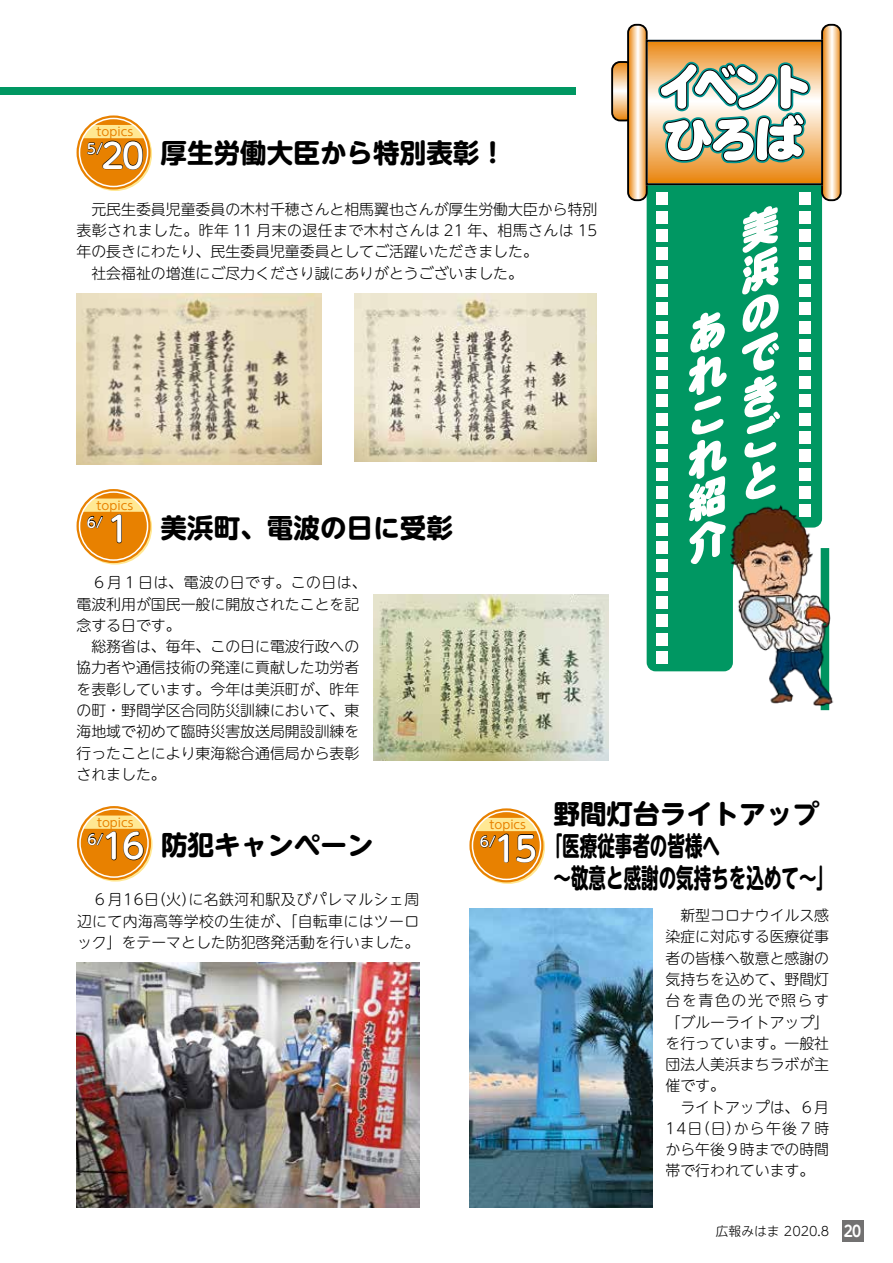
<style>
.page{position:relative;width:893px;height:1263px;background:#fff}
.page>*{position:absolute;margin:0;border:0;box-sizing:border-box;transform-origin:0 0}
.t1{font:500 34.05px "UD Shin M Go Pro";color:#fff}
.t2{font:700 26.55px "UD Shin M Go Pro";color:#000}
.t3{font:700 26.55px "UD Shin M Go Pro";color:#000;scale:.66 1}
.t4{font:300 14.85px/21.3px "UD Shin M Go Pr 6 N";color:#000}
.t5{font:500 13.8px "UD Shin M Go Pro";color:#fff}
.t6{font:300 12.75px "UD Shin M Go Pr 6 N";color:#000}
.t7{font:11.7px "UD Shin M Go Pro";color:#e88100}
.s1{font-weight:500;font-size:34.05px;color:#fff}
.s2{font-family:"UD Shin M Go Pro De";font-weight:700;font-size:15.3px;color:#fff}
</style>
<div class="page">
<div style="left:842px;top:1220px;width:21px;height:22px;background:#727171"></div>
<img style="left:77px;top:293px;width:245px;height:171px">
<img style="left:355px;top:293px;width:242px;height:169px">
<div style="left:78px;top:117px;width:74px;height:74px;border:6px solid #ffe893;border-radius:50%"></div>
<div style="left:80px;top:118px;width:68px;height:68px;background:#e88100;border-radius:50%"></div>
<div style="left:77px;top:115px;width:74px;height:74px;border:6px solid #e88100;border-radius:50%"></div>
<div style="left:79px;top:118px;width:69px;height:69px;border:2px solid #fff;border-radius:50%"></div>
<svg style="left:83px;top:125px;width:62px;height:45px"></svg>
<div style="left:0;top:88px;width:576px;height:7px;background:#009762"></div>
<div style="left:611px;top:61px;width:23px;height:60px;border:2px solid #000;border-radius:8px"></div>
<div style="left:647px;top:185px;width:175px;height:486px;background:#009762"></div>
<div style="left:656px;top:193px;width:12px;height:12px;background:#fff"></div>
<div style="left:656px;top:211px;width:12px;height:12px;background:#fff"></div>
<div style="left:656px;top:230px;width:12px;height:12px;background:#fff"></div>
<div style="left:656px;top:248px;width:12px;height:12px;background:#fff"></div>
<div style="left:656px;top:266px;width:12px;height:12px;background:#fff"></div>
<div style="left:656px;top:285px;width:12px;height:12px;background:#fff"></div>
<div style="left:656px;top:303px;width:12px;height:12px;background:#fff"></div>
<div style="left:656px;top:321px;width:12px;height:12px;background:#fff"></div>
<div style="left:656px;top:340px;width:12px;height:12px;background:#fff"></div>
<div style="left:656px;top:358px;width:12px;height:12px;background:#fff"></div>
<div style="left:656px;top:376px;width:12px;height:12px;background:#fff"></div>
<div style="left:656px;top:395px;width:12px;height:12px;background:#fff"></div>
<div style="left:656px;top:413px;width:12px;height:12px;background:#fff"></div>
<div style="left:656px;top:431px;width:12px;height:12px;background:#fff"></div>
<div style="left:656px;top:450px;width:12px;height:12px;background:#fff"></div>
<div style="left:656px;top:468px;width:12px;height:12px;background:#fff"></div>
<div style="left:656px;top:486px;width:12px;height:12px;background:#fff"></div>
<div style="left:656px;top:505px;width:12px;height:12px;background:#fff"></div>
<div style="left:656px;top:523px;width:12px;height:12px;background:#fff"></div>
<div style="left:656px;top:541px;width:12px;height:12px;background:#fff"></div>
<div style="left:656px;top:560px;width:12px;height:12px;background:#fff"></div>
<div style="left:656px;top:578px;width:12px;height:12px;background:#fff"></div>
<div style="left:656px;top:596px;width:12px;height:12px;background:#fff"></div>
<div style="left:656px;top:615px;width:12px;height:12px;background:#fff"></div>
<div style="left:656px;top:633px;width:12px;height:12px;background:#fff"></div>
<div style="left:656px;top:651px;width:12px;height:12px;background:#fff"></div>
<div style="left:799px;top:193px;width:12px;height:12px;background:#fff"></div>
<div style="left:799px;top:211px;width:12px;height:12px;background:#fff"></div>
<div style="left:799px;top:230px;width:12px;height:12px;background:#fff"></div>
<div style="left:799px;top:248px;width:12px;height:12px;background:#fff"></div>
<div style="left:799px;top:266px;width:12px;height:12px;background:#fff"></div>
<div style="left:799px;top:285px;width:12px;height:12px;background:#fff"></div>
<div style="left:799px;top:303px;width:12px;height:12px;background:#fff"></div>
<div style="left:799px;top:321px;width:12px;height:12px;background:#fff"></div>
<div style="left:799px;top:340px;width:12px;height:12px;background:#fff"></div>
<div style="left:799px;top:358px;width:12px;height:12px;background:#fff"></div>
<div style="left:799px;top:376px;width:12px;height:12px;background:#fff"></div>
<div style="left:799px;top:395px;width:12px;height:12px;background:#fff"></div>
<div style="left:799px;top:413px;width:12px;height:12px;background:#fff"></div>
<div style="left:799px;top:431px;width:12px;height:12px;background:#fff"></div>
<div style="left:799px;top:450px;width:12px;height:12px;background:#fff"></div>
<div style="left:799px;top:468px;width:12px;height:12px;background:#fff"></div>
<div style="left:799px;top:486px;width:12px;height:12px;background:#fff"></div>
<svg style="left:742px;top:206px;width:38px;height:293px"></svg>
<svg style="left:689px;top:312px;width:38px;height:252px"></svg>
<svg style="left:822px;top:27px;width:17px;height:173px"></svg>
<div style="left:821px;top:24px;width:21px;height:177px;border:2px solid #000;border-radius:8px"></div>
<svg style="left:612px;top:27px;width:35px;height:173px"></svg>
<div style="left:627px;top:24px;width:21px;height:177px;border:2px solid #000;border-radius:8px"></div>
<svg style="left:649px;top:43px;width:171px;height:139px"></svg>
<div style="left:646px;top:40px;width:177px;height:145px;border:2px solid #000"></div>
<svg style="left:654px;top:58px;width:160px;height:108px"></svg>
<img style="left:716px;top:500px;width:118px;height:211px">
<img style="left:374px;top:595px;width:235px;height:165px">
<div style="left:78px;top:490px;width:74px;height:75px;border:6px solid #ffe893;border-radius:50%"></div>
<div style="left:80px;top:492px;width:68px;height:68px;background:#e88100;border-radius:50%"></div>
<div style="left:77px;top:489px;width:74px;height:74px;border:6px solid #e88100;border-radius:50%"></div>
<div style="left:79px;top:491px;width:69px;height:70px;border:2px solid #fff;border-radius:50%"></div>
<svg style="left:83px;top:498px;width:62px;height:46px"></svg>
<div style="left:79px;top:807px;width:74px;height:74px;border:6px solid #ffe893;border-radius:50%"></div>
<div style="left:80px;top:809px;width:68px;height:68px;background:#e88100;border-radius:50%"></div>
<div style="left:77px;top:806px;width:74px;height:74px;border:6px solid #e88100;border-radius:50%"></div>
<div style="left:79px;top:808px;width:70px;height:70px;border:2px solid #fff;border-radius:50%"></div>
<svg style="left:83px;top:815px;width:62px;height:46px"></svg>
<div style="left:471px;top:810px;width:74px;height:74px;border:6px solid #ffe893;border-radius:50%"></div>
<div style="left:472px;top:811px;width:68px;height:68px;background:#e88100;border-radius:50%"></div>
<div style="left:469px;top:808px;width:74px;height:74px;border:6px solid #e88100;border-radius:50%"></div>
<div style="left:472px;top:811px;width:69px;height:69px;border:2px solid #fff;border-radius:50%"></div>
<svg style="left:476px;top:818px;width:61px;height:45px"></svg>
<img style="left:77px;top:962px;width:342px;height:246px">
<img style="left:469px;top:908px;width:184px;height:299px">
<p class="t7" style="left:96px;top:122px;width:39px">topics</p>
<p class="t5" style="left:87px;top:138px;width:18px">5/</p>
<h2 class="t2" style="left:101px;top:132px;width:406px"><span class="s1">20</span> 厚生労働大臣から特別表彰！</h2>
<p class="t4" style="left:77px;top:198px;width:522px">　元民生委員児童委員の木村千穂さんと相馬翼也さんが厚生労働大臣から特別表彰されました。昨年 11 月末の退任まで木村さんは 21 年、相馬さんは 15年の長きにわたり、民生委員児童委員としてご活躍いただきました。<br>　社会福祉の増進にご尽力くださり誠にありがとうございました。</p>
<p class="t7" style="left:96px;top:496px;width:39px">topics</p>
<p class="t5" style="left:87px;top:511px;width:18px">6/</p>
<h2 class="t2" style="left:101px;top:506px;width:353px"><span class="s1">１</span> 美浜町、電波の日に受彰</h2>
<p class="t4" style="left:77px;top:571px;width:292px">　６月１日は、電波の日です。この日は、電波利用が国民一般に開放されたことを記念する日です。<br>　総務省は、毎年、この日に電波行政への協力者や通信技術の発達に貢献した功労者を表彰しています。今年は美浜町が、昨年の町・野間学区合同防災訓練において、東海地域で初めて臨時災害放送局開設訓練を行ったことにより東海総合通信局から表彰されました。</p>
<p class="t7" style="left:97px;top:813px;width:39px">topics</p>
<p class="t5" style="left:87px;top:828px;width:18px">6/</p>
<h2 class="t2" style="left:102px;top:823px;width:273px"><span class="s1">16</span> 防犯キャンペーン</h2>
<p class="t4" style="left:77px;top:888px;width:344px;text-align:justify">　６月16日（火）に名鉄河和駅及びパレマルシェ周辺にて内海高等学校の生徒が、「自転車にはツーロック」をテーマとした防犯啓発活動を行いました。</p>
<p class="t7" style="left:489px;top:815px;width:39px">topics</p>
<p class="t5" style="left:480px;top:830px;width:18px">6/</p>
<h1 class="t1" style="left:494px;top:821px;width:44px">15</h1>
<h2 class="t2" style="left:553px;top:792px;width:267px">野間灯台ライトアップ</h2>
<h2 class="t3" style="left:545px;top:824px;width:267px">「医療従事者の皆様へ</h2>
<h2 class="t3" style="left:553px;top:856px;width:427px">～敬意と感謝の気持ちを込めて～」</h2>
<p class="t4" style="left:665px;top:904px;width:165px">　新型コロナウイルス感染症に対応する医療従事者の皆様へ敬意と感謝の気持ちを込めて、野間灯台を青色の光で照らす「ブルーライトアップ」を行っています。一般社団法人美浜まちラボが主催です。<br>　ライトアップは、６月<br>14日（日）から午後７時から午後９時までの時間帯で行われています。</p>
<p class="t6" style="left:716px;top:1221px;width:147px">広報みはま 2020.8 <span class="s2">20</span></p>
</div>
